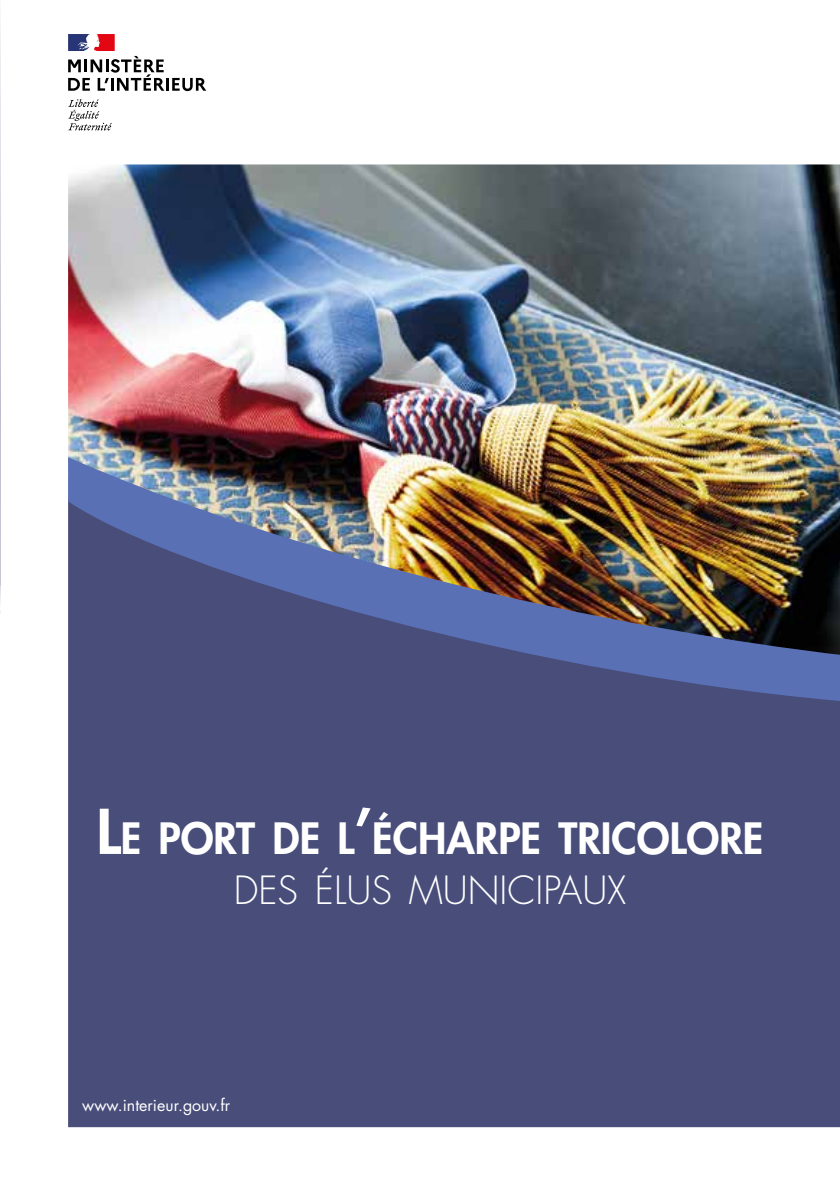
<style>
.page{position:relative;width:840px;height:1191px;background:#fff}
.page>*{position:absolute;margin:0;border:0;box-sizing:border-box;transform-origin:0 0}
.t1{font:800 42px "Futura Std";color:#fff}
.t2{font:300 37.8px "Futura Std";color:#fff}
.t3{font:16px "Futura Std";color:#fff}
.s1{font-size:60px}
</style>
<div class="page">
<svg style="left:0;top:19px;width:1px;height:594px"></svg>
<div style="left:68px;top:703px;width:771px;height:425px;background:#484d7a"></div>
<img style="left:68px;top:164px;width:771px;height:293px">
<img style="left:68px;top:457px;width:771px;height:246px">
<svg style="left:68px;top:99px;width:44px;height:31px"></svg>
<svg style="left:68px;top:34px;width:138px;height:57px"></svg>
<p class="t1" style="left:96px;top:812px;width:668px"><span class="s1">L</span>E PORT DE L<span class="s1">’</span>ÉCHARPE TRICOLORE</p>
<p class="t2" style="left:233px;top:867px;width:394px">DES ÉLUS MUNICIPAUX</p>
<p class="t3" style="left:82px;top:1094px;width:149px">www.interieur.gouv.fr</p>
</div>
